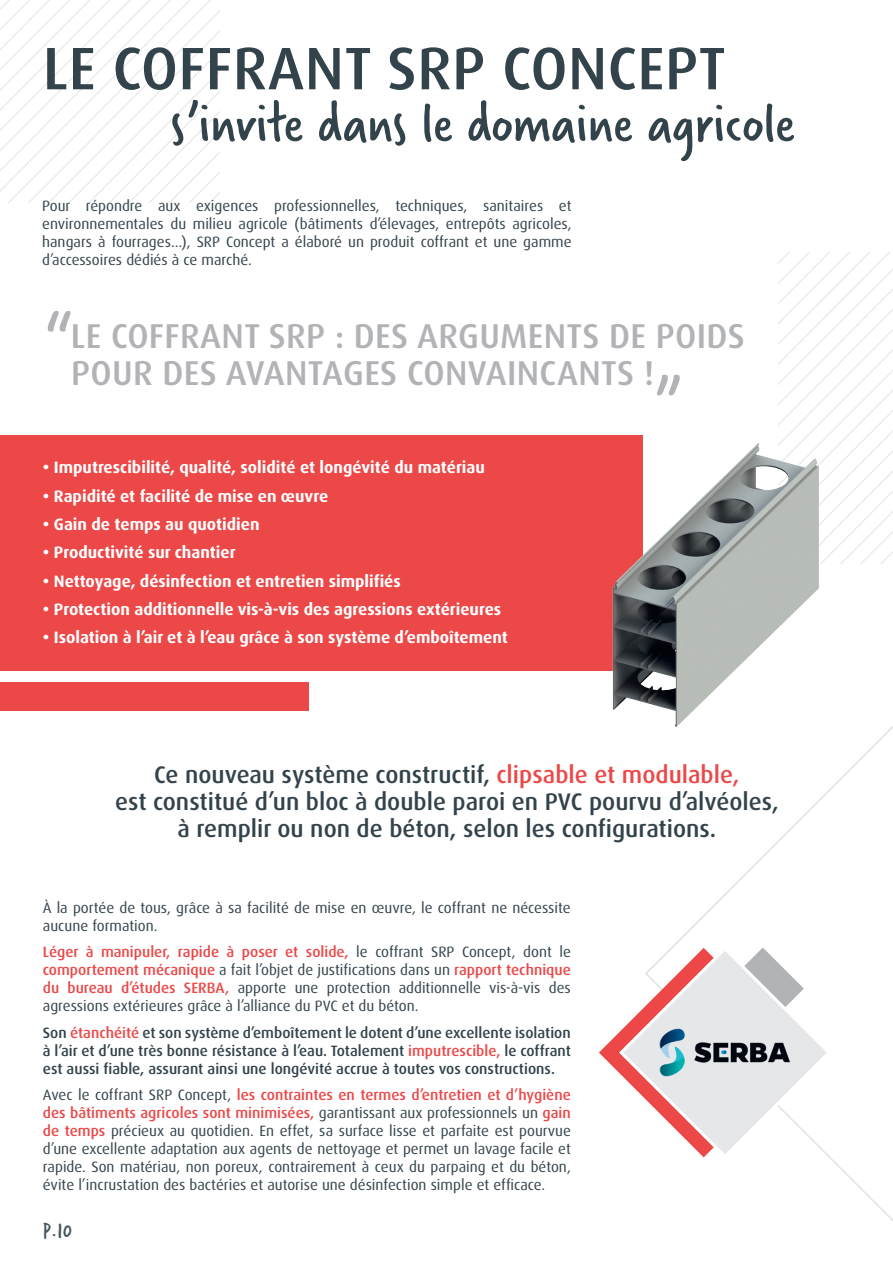
<style>
.page{position:relative;width:893px;height:1263px;background:#fff}
.page>*{position:absolute;margin:0;border:0;box-sizing:border-box;transform-origin:0 0}
.t1{font:60px "Verveine";color:#33434b}
.t2{font:500 60px "Dax Pro";letter-spacing:.01em;color:#33434b}
.t3{font:500 34.5px/37.5px "Dax Pro";letter-spacing:.01em;color:#b2b3b7}
.t4{font:500 24px/27px "Dax Pro";color:#33434b;text-align:center}
.t5{font:24px "Verveine";color:#47575f}
.t6{font:700 16.5px "Dax Pro";color:#fff}
.t7{font:15px/18px "Dax Pro";color:#33434b;text-align:justify}
.t8{font:500 15px/18px "Dax Pro";color:#33434b;text-align:justify}
.s1{font-family:"Verveine";font-weight:400;font-size:70.5px}
.s2{color:#ec4848}
.s3{font-weight:500;color:#ec4848}
</style>
<div class="page">
<svg style="left:0;top:0;width:219px;height:202px"></svg>
<svg style="left:779px;top:252px;width:114px;height:311px"></svg>
<svg style="left:675px;top:726px;width:218px;height:495px"></svg>
<div style="left:0;top:682px;width:308px;height:29px;background:#ec4848"></div>
<div style="left:0;top:435px;width:643px;height:236px;background:#ec4848"></div>
<img style="left:612px;top:431px;width:213px;height:298px">
<svg style="left:599px;top:1034px;width:18px;height:37px"></svg>
<svg style="left:617px;top:944px;width:216px;height:217px"></svg>
<hr style="left:892px;top:826px;width:1px;height:238px;background:#ec4848">
<h1 class="t2" style="left:43px;top:30px;width:684px">LE COFFRANT SRP CONCEPT</h1>
<h1 class="t1" style="left:170px;top:82px;width:626px">s’invite dans le domaine agricole</h1>
<p class="t7" style="left:42px;top:197px;width:531px">Pour répondre aux exigences professionnelles, techniques, sanitaires et environnementales du milieu agricole (bâtiments d’élevages, entrepôts agricoles, hangars à fourrages…), SRP Concept a élaboré un produit coffrant et une gamme d’accessoires dédiés à ce marché.</p>
<h2 class="t3" style="left:71px;top:317px;width:675px;text-indent:-29px"><span class="s1">“</span>LE COFFRANT SRP : DES ARGUMENTS DE POIDS<br>POUR DES AVANTAGES CONVAINCANTS !<span class="s1">„</span></h2>
<p class="t6" style="left:43px;top:457px;width:444px">• Imputrescibilité, qualité, solidité et longévité du matériau</p>
<p class="t6" style="left:43px;top:485px;width:287px">• Rapidité et facilité de mise en œuvre</p>
<p class="t6" style="left:43px;top:514px;width:218px">• Gain de temps au quotidien</p>
<p class="t6" style="left:43px;top:542px;width:194px">• Productivité sur chantier</p>
<p class="t6" style="left:43px;top:570px;width:360px">• Nettoyage, désinfection et entretien simplifiés</p>
<p class="t6" style="left:43px;top:598px;width:460px">• Protection additionnelle vis-à-vis des agressions extérieures</p>
<p class="t6" style="left:43px;top:627px;width:467px">• Isolation à l’air et à l’eau grâce à son système d’emboîtement</p>
<h3 class="t4" style="left:115px;top:761px;width:665px">Ce nouveau système constructif, <span class="s2">clipsable et modulable,<br></span>est constitué d’un bloc à double paroi en PVC pourvu d’alvéoles, à remplir ou non de béton, selon les configurations.</h3>
<p class="t7" style="left:43px;top:898px;width:529px">À la portée de tous, grâce à sa facilité de mise en œuvre, le coffrant ne nécessite aucune formation.</p>
<p class="t7" style="left:43px;top:943px;width:529px"><span class="s3">Léger à manipuler, rapide à poser et solide,</span> le coffrant SRP Concept, dont le <span class="s3">comportement mécanique</span> a fait l’objet de justifications dans un <span class="s3">rapport technique du bureau d’études SERBA,</span> apporte une protection additionnelle vis-à-vis des agressions extérieures grâce à l’alliance du PVC et du béton.</p>
<p class="t8" style="left:43px;top:1023px;width:529px">Son <span class="s2">étanchéité</span> et son système d’emboîtement le dotent d’une excellente isolation à l’air et d’une très bonne résistance à l’eau. Totalement <span class="s2">imputrescible,</span> le coffrant est aussi fiable, assurant ainsi une longévité accrue à toutes vos constructions.</p>
<p class="t7" style="left:43px;top:1086px;width:529px">Avec le coffrant SRP Concept, <span class="s3">les contraintes en termes d’entretien et d’hygiène des bâtiments agricoles sont minimisées,</span> garantissant aux professionnels un <span class="s3">gain de temps</span> précieux au quotidien. En effet, sa surface lisse et parfaite est pourvue d’une excellente adaptation aux agents de nettoyage et permet un lavage facile et rapide. Son matériau, non poreux, contrairement à ceux du parpaing et du béton, évite l’incrustation des bactéries et autorise une désinfection simple et efficace.</p>
<h3 class="t5" style="left:43px;top:1213px;width:31px">P.10</h3>
</div>
